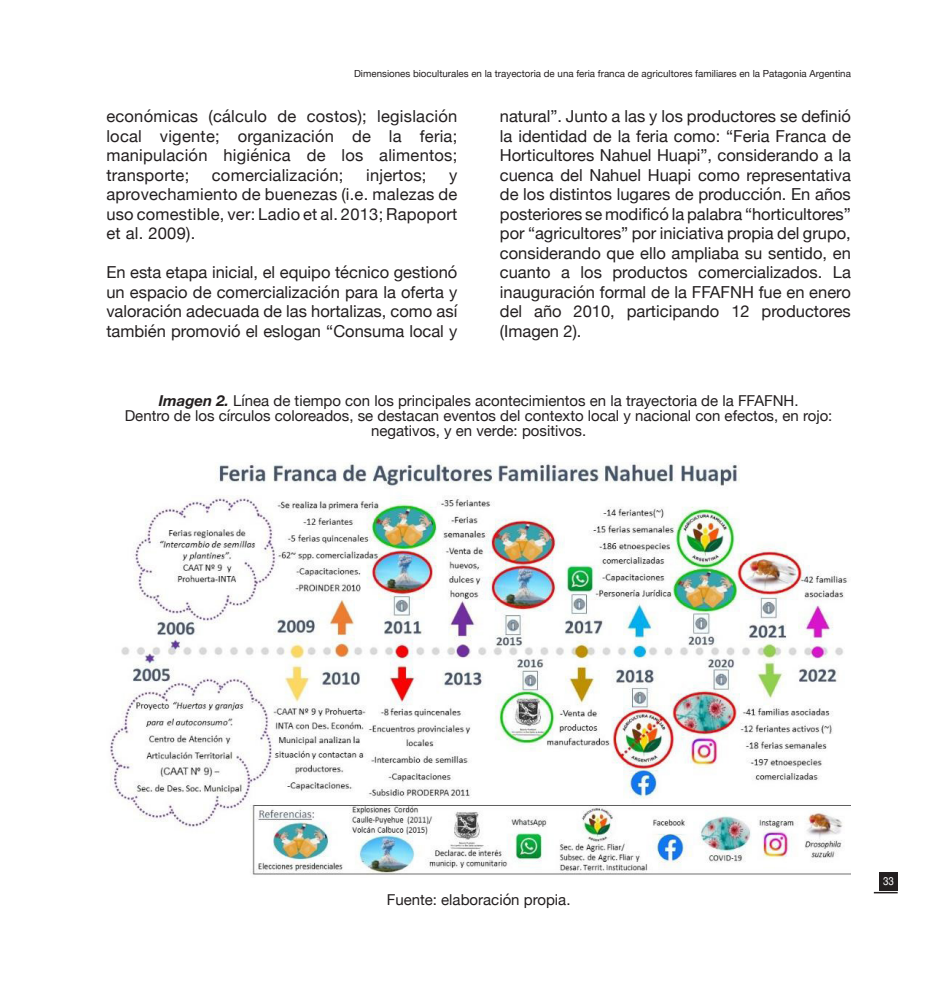
<style>
.page{position:relative;width:936px;height:1000px;background:#fff}
.page>*{position:absolute;margin:0;border:0;box-sizing:border-box;transform-origin:0 0}
.t1{font:16.5px/19.5px "Helvetica Neue";letter-spacing:.015em;color:#231f20;text-align:justify}
.t2{font:15px/15px "Helvetica Neue";color:#231f20;text-align:center}
.t3{font:11.25px "Helvetica LT Std";color:#fff;scale:.85 1}
.t4{font:9.75px "Helvetica Neue";color:#231f20}
.s1{font-weight:700;font-style:italic}
</style>
<div class="page">
<div style="left:879px;top:872px;width:18px;height:18px;background:#231f20"></div>
<hr style="left:873px;top:891px;width:24px;height:2px;background:#231f20">
<img style="left:110px;top:462px;width:740px;height:413px">
<p class="t4" style="left:354px;top:66px;width:498px">Dimensiones bioculturales en la trayectoria de una feria franca de agricultores familiares en la Patagonia Argentina</p>
<p class="t1" style="left:106px;top:107px;width:352px">económicas (cálculo de costos); legislación local vigente; organización de la feria; manipulación higiénica de los alimentos; transporte;</p>
<p class="t1" style="left:500px;top:107px;width:352px">natural”. Junto a las y los productores se definió la identidad de la feria como: “Feria Franca de Horticultores Nahuel Huapi”, considerando a la cuenca del Nahuel Huapi como representativa de los distintos lugares de producción. En años posteriores se modificó la palabra “horticultores” por “agricultores” por iniciativa propia del grupo, considerando que ello ampliaba su sentido, en cuanto a los productos comercializados. La inauguración formal de la FFAFNH fue en enero del año 2010, participando 12 productores (Imagen 2).</p>
<p class="t1" style="left:212px;top:166px;width:133px">comercialización;</p>
<p class="t1" style="left:366px;top:166px;width:62px">injertos;</p>
<p class="t1" style="left:106px;top:166px;width:352px;text-indent:343px">y aprovechamiento de buenezas (i.e. malezas de uso comestible, ver: Ladio et al. 2013; Rapoport et al. 2009).</p>
<p class="t1" style="left:106px;top:263px;width:352px">En esta etapa inicial, el equipo técnico gestionó un espacio de comercialización para la oferta y valoración adecuada de las hortalizas, como así también promovió el eslogan “Consuma local y</p>
<p class="t2" style="left:125px;top:394px;width:709px"><span class="s1">Imagen 2.</span> Línea de tiempo con los principales acontecimientos en la trayectoria de la FFAFNH.<br>Dentro de los círculos coloreados, se destacan eventos del contexto local y nacional con efectos, en rojo: negativos, y en verde: positivos.</p>
<p class="t2" style="left:387px;top:892px;width:185px">Fuente: elaboración propia.</p>
<p class="t3" style="left:883px;top:874px;width:14px">33</p>
</div>
